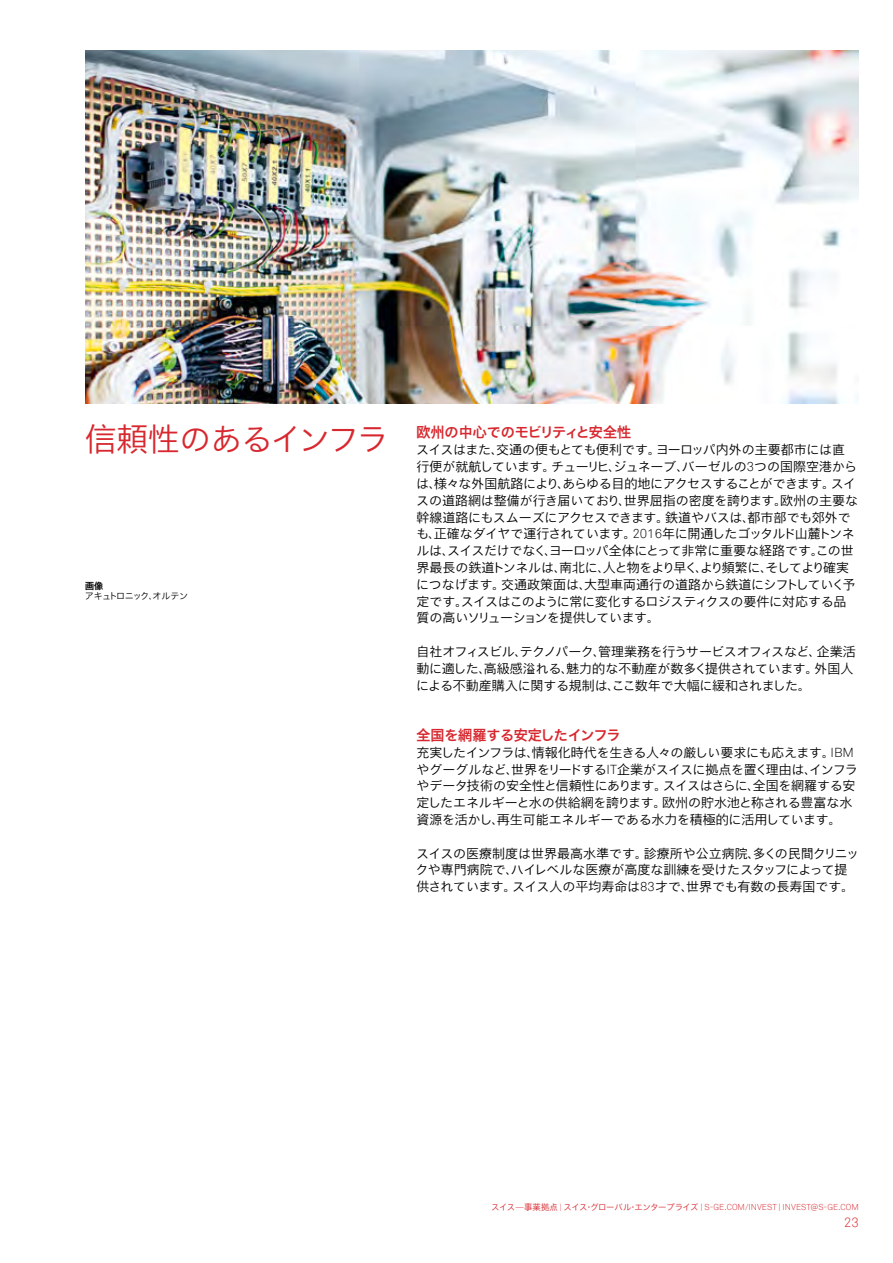
<style>
.page{position:relative;width:893px;height:1263px;background:#fff}
.page>*{position:absolute;margin:0;border:0;box-sizing:border-box;transform-origin:0 0}
.t1{font:31.5px "Akkurat S GE Light";letter-spacing:-.035em;color:#d7282f}
.t2{font:14.1px "Akkurat S GE Bold";letter-spacing:-.015em;color:#d7282f}
.t3{font:13.2px "Akkurat S GE Light";color:#d7282f}
.t4{font:12.75px/16.8px "Akkurat S GE Light";letter-spacing:-.02em;color:#000}
.t5{font:12.75px/16.8px "Akkurat S GE Light";color:#000}
.t6{font:9px "Akkurat S GE Light";letter-spacing:-.065em;color:#000}
.t7{font:9px "Akkurat S GE Bold";color:#000}
.t8{font:8.4px "Akkurat S GE Light";color:#d7282f}
</style>
<div class="page">
<img style="left:85px;top:51px;width:774px;height:353px">
<h1 class="t1" style="left:85px;top:417px;width:305px">信頼性のあるインフラ</h1>
<p class="t2" style="left:416px;top:422px;width:216px">欧州の中心でのモビリティと安全性</p>
<p class="t4" style="left:416px;top:441px;width:444px">スイスはまた、交通の便もとても便利です。ヨーロッパ内外の主要都市には直行便が就航しています。チューリヒ、ジュネーブ、バーゼルの3つの国際空港からは、様々な外国航路により、あらゆる目的地にアクセスすることができます。スイスの道路網は整備が行き届いており、世界屈指の密度を誇ります。欧州の主要な幹線道路にもスムーズにアクセスできます。鉄道やバスは、都市部でも郊外でも、正確なダイヤで運行されています。2016年に開通したゴッタルド山麓トンネルは、スイスだけでなく、ヨーロッパ全体にとって非常に重要な経路です。この世界最長の鉄道トンネルは、南北に、人と物をより早く、より頻繁に、そしてより確実につなげます。交通政策面は、大型車両通行の道路から鉄道にシフトしていく予定です。スイスはこのように常に変化するロジスティクスの要件に対応する品質の高いソリューションを提供しています。</p>
<p class="t4" style="left:416px;top:642px;width:441px">自社オフィスビル、テクノパーク、管理業務を行うサービスオフィスなど、企業活動に適した、高級感溢れる、魅力的な不動産が数多く提供されています。外国人による不動産購入に関する規制は、ここ数年で大幅に緩和されました。</p>
<p class="t2" style="left:416px;top:725px;width:206px">全国を網羅する安定したインフラ</p>
<p class="t4" style="left:416px;top:743px;width:443px">充実したインフラは、情報化時代を生きる人々の厳しい要求にも応えます。IBMやグーグルなど、世界をリードするIT企業がスイスに拠点を置く理由は、インフラやデータ技術の安全性と信頼性にあります。スイスはさらに、全国を網羅する安定したエネルギーと水の供給網を誇ります。欧州の貯水池と称される豊富な水資源を活かし、再生可能エネルギーである水力を積極的に活用しています。</p>
<p class="t5" style="left:416px;top:844px;width:445px">スイスの医療制度は世界最高水準です。診療所や公立病院、多くの民間クリニックや専門病院で、ハイレベルな医療が高度な訓練を受けたスタッフによって提供されています。スイス人の平均寿命は83才で、世界でも有数の長寿国です。</p>
<p class="t7" style="left:85px;top:579px;width:19px">画像</p>
<p class="t6" style="left:85px;top:590px;width:105px">アキュトロニック、オルテン</p>
<p class="t8" style="left:491px;top:1202px;width:369px">スイス―事業拠点 | スイス・グローバル・エンタープライズ | S-GE.COM/INVEST | INVEST@S-GE.COM</p>
<p class="t3" style="left:844px;top:1213px;width:17px">23</p>
</div>
